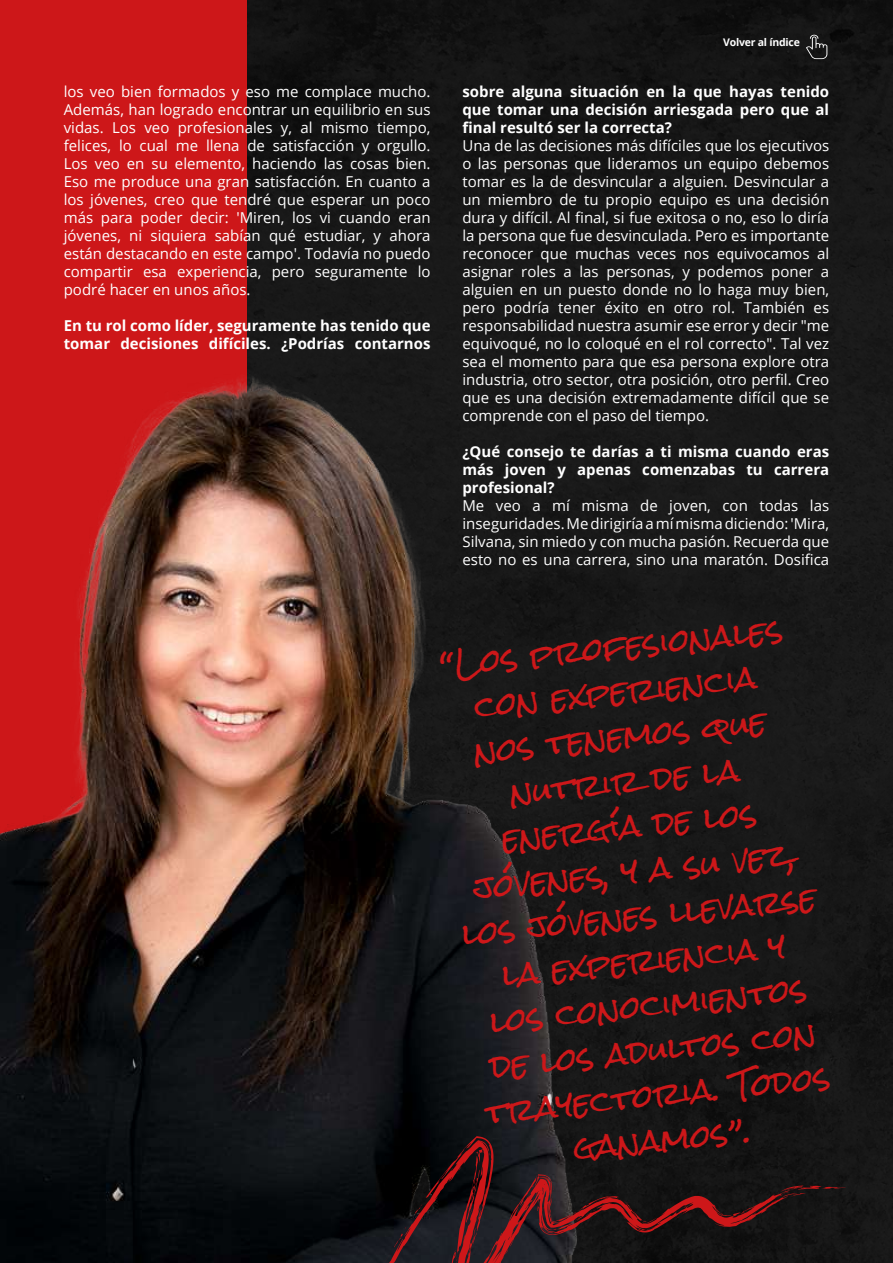
<style>
.page{position:relative;width:893px;height:1263px;background:#fff}
.page>*{position:absolute;margin:0;border:0;box-sizing:border-box;transform-origin:0 0}
.t1{font:30px/45px "Rock Salt";color:#cd1719;text-align:center}
.t2{font:15px/18px "Open Sans";color:#fff;text-align:justify}
.t3{font:700 15px/18px "Open Sans";color:#fff;text-align:justify}
.t4{font:700 10.5px "Open Sans";letter-spacing:-.02em;color:#fff}
</style>
<div class="page">
<div style="left:0;top:0;width:387px;height:1263px;background:#cd1719"></div>
<div style="left:247px;top:0;width:646px;height:1263px;background:#171717"></div>
<img style="left:0;top:285px;width:611px;height:978px">
<svg style="left:342px;top:1140px;width:454px;height:123px;fill:#141414"></svg>
<svg style="left:780px;top:1185px;width:66px;height:12px"></svg>
<svg style="left:619px;top:1199px;width:8px;height:5px"></svg>
<svg style="left:676px;top:1216px;width:4px;height:3px"></svg>
<svg style="left:642px;top:1217px;width:15px;height:13px"></svg>
<svg style="left:623px;top:1215px;width:6px;height:7px"></svg>
<svg style="left:591px;top:1209px;width:7px;height:7px"></svg>
<svg style="left:515px;top:1184px;width:66px;height:47px"></svg>
<svg style="left:379px;top:1136px;width:129px;height:127px"></svg>
<svg style="left:806px;top:35px;width:21px;height:24px"></svg>
<p class="t2" style="left:64px;top:82px;width:368px">los veo bien formados y eso me complace mucho.<br>Además, han logrado encontrar un equilibrio en sus vidas. Los veo profesionales y, al mismo tiempo, felices, lo cual me llena de satisfacción y orgullo.<br>Los veo en su elemento, haciendo las cosas bien.<br>Eso me produce una gran satisfacción. En cuanto a los jóvenes, creo que tendré que esperar un poco más para poder decir: 'Miren, los vi cuando eran jóvenes, ni siquiera sabían qué estudiar, y ahora están destacando en este campo'. Todavía no puedo compartir esa experiencia, pero seguramente lo podré hacer en unos años.</p>
<p class="t3" style="left:64px;top:316px;width:368px">En tu rol como líder, seguramente has tenido que tomar decisiones difíciles. ¿Podrías contarnos</p>
<p class="t4" style="left:723px;top:35px;width:78px">Volver al índice</p>
<p class="t3" style="left:462px;top:82px;width:368px">sobre alguna situación en la que hayas tenido que tomar una decisión arriesgada pero que al final resultó ser la correcta?</p>
<p class="t2" style="left:462px;top:136px;width:368px">Una de las decisiones más difíciles que los ejecutivos o las personas que lideramos un equipo debemos tomar es la de desvincular a alguien. Desvincular a un miembro de tu propio equipo es una decisión dura y difícil. Al final, si fue exitosa o no, eso lo diría la persona que fue desvinculada. Pero es importante reconocer que muchas veces nos equivocamos al asignar roles a las personas, y podemos poner a alguien en un puesto donde no lo haga muy bien, pero podría tener éxito en otro rol. También es responsabilidad nuestra asumir ese error y decir "me equivoqué, no lo coloqué en el rol correcto". Tal vez sea el momento para que esa persona explore otra industria, otro sector, otra posición, otro perfil. Creo que es una decisión extremadamente difícil que se comprende con el paso del tiempo.</p>
<p class="t3" style="left:462px;top:442px;width:368px">¿Qué consejo te darías a ti misma cuando eras más joven y apenas comenzabas tu carrera profesional?</p>
<p class="t2" style="left:462px;top:496px;width:368px">Me veo a mí misma de joven, con todas las inseguridades. Me dirigiría a mí misma diciendo: 'Mira, Silvana, sin miedo y con mucha pasión. Recuerda que esto no es una carrera, sino una maratón. Dosifica</p>
<h1 class="t1" style="left:432px;top:645px;width:357px;rotate:-6deg">“Los profesionales con experiencia<br>nos tenemos que nutrir de la energía de los jóvenes, y a su vez, los jóvenes llevarse la experiencia y<br>los conocimientos de los adultos con trayectoria. Todos ganamos”.</h1>
</div>
